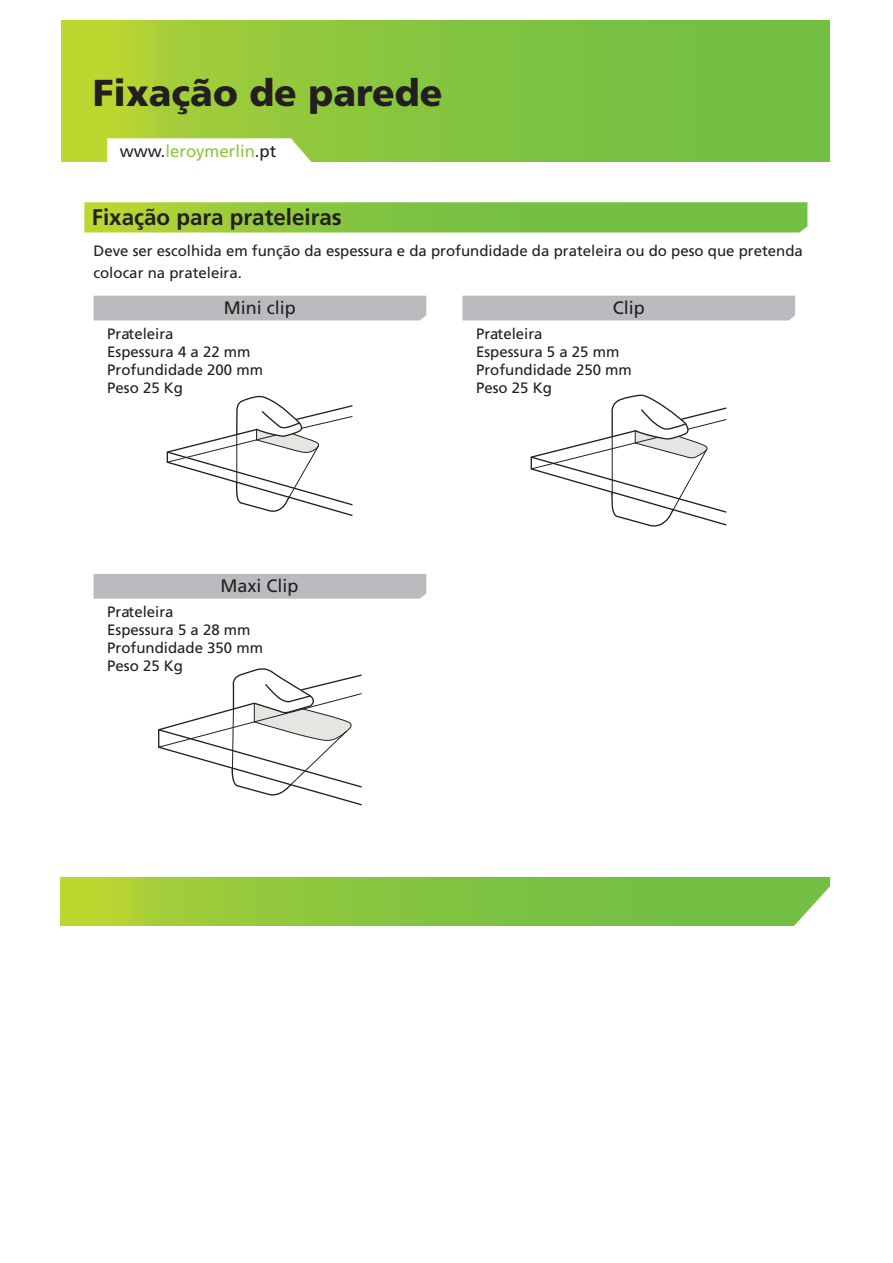
<style>
.page{position:relative;width:893px;height:1263px;background:#fff}
.page>*{position:absolute;margin:0;border:0;box-sizing:border-box;transform-origin:0 0}
.t1{font:900 37.5px "Frutiger";color:#231f20}
.t2{font:700 22.5px "Frutiger";color:#231f20}
.t3{font:18px "Frutiger";color:#231f20}
.t4{font:16.8px "Frutiger";color:#8dc63f}
.t5{font:15px/18px "Frutiger";color:#231f20}
.s1{color:#231f20}
</style>
<div class="page">
<svg style="left:84px;top:202px;width:723px;height:30px;background:#86c541"></svg>
<svg style="left:61px;top:21px;width:768px;height:140px;background:#89c63e"></svg>
<svg style="left:107px;top:138px;width:206px;height:24px"></svg>
<svg style="left:60px;top:878px;width:769px;height:47px;background:#89c53e"></svg>
<svg style="left:789px;top:883px;width:41px;height:43px"></svg>
<div style="left:93px;top:296px;width:333px;height:24px;background:#babbbe"></div>
<svg style="left:166px;top:395px;width:187px;height:121px"></svg>
<div style="left:462px;top:296px;width:333px;height:24px;background:#babbbe"></div>
<svg style="left:530px;top:394px;width:197px;height:133px"></svg>
<div style="left:93px;top:574px;width:333px;height:25px;background:#babbbe"></div>
<svg style="left:158px;top:668px;width:204px;height:138px"></svg>
<h1 class="t1" style="left:93px;top:70px;width:351px">Fixação de parede</h1>
<p class="t4" style="left:120px;top:142px;width:158px"><span class="s1">www.</span>leroymerlin<span class="s1">.pt</span></p>
<h2 class="t2" style="left:92px;top:204px;width:251px">Fixação para prateleiras</h2>
<p class="t5" style="left:93px;top:240px;width:711px;line-height:21.6px">Deve ser escolhida em função da espessura e da profundidade da prateleira ou do peso que pretenda colocar na prateleira.</p>
<p class="t3" style="left:224px;top:297px;width:73px">Mini clip</p>
<p class="t5" style="left:107px;top:324px;width:157px">Prateleira<br>Espessura 4 a 22 mm<br>Profundidade 200 mm<br>Peso 25 Kg</p>
<p class="t3" style="left:613px;top:297px;width:34px">Clip</p>
<p class="t5" style="left:476px;top:324px;width:157px">Prateleira<br>Espessura 5 a 25 mm<br>Profundidade 250 mm<br>Peso 25 Kg</p>
<p class="t3" style="left:220px;top:575px;width:80px">Maxi Clip</p>
<p class="t5" style="left:107px;top:602px;width:157px">Prateleira<br>Espessura 5 a 28 mm<br>Profundidade 350 mm<br>Peso 25 Kg</p>
</div>
